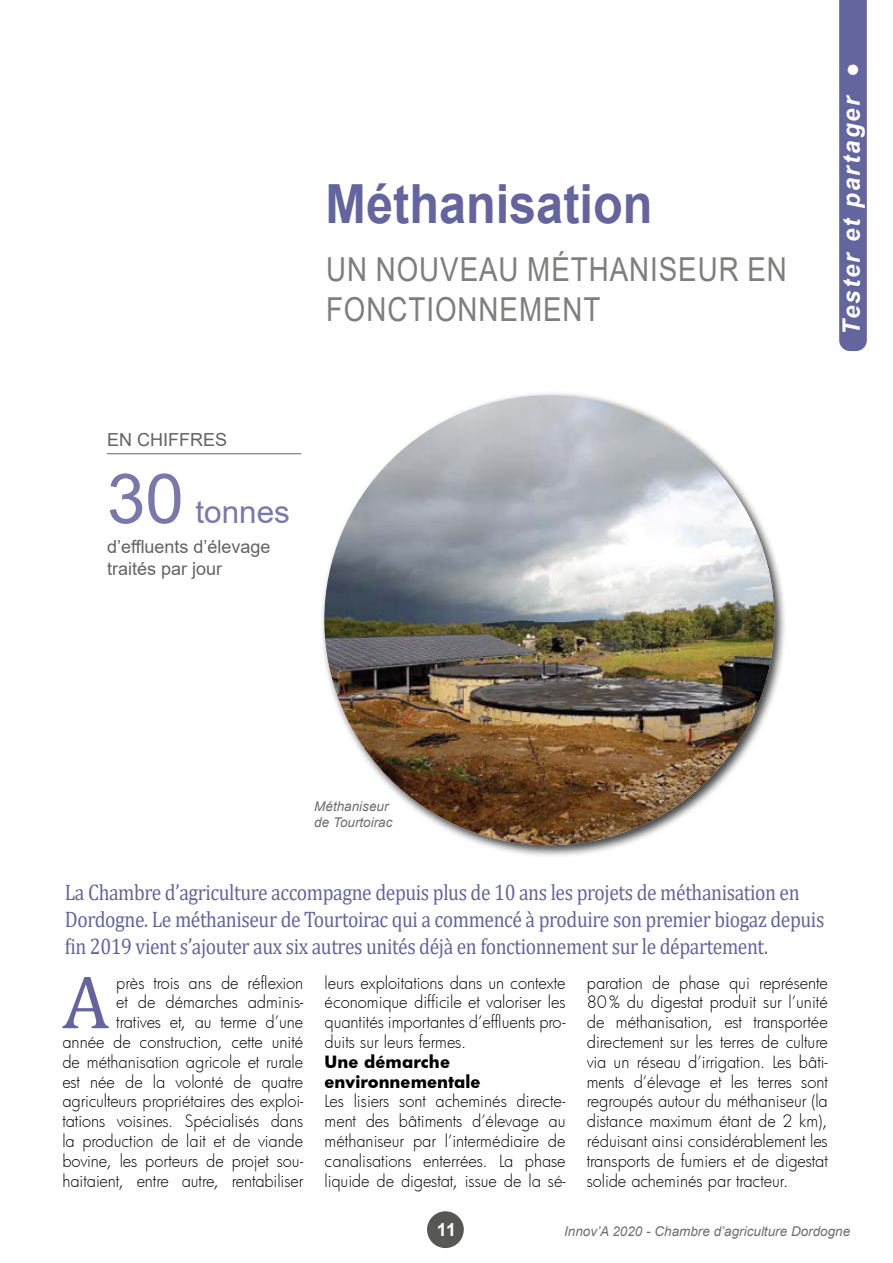
<style>
.page{position:relative;width:893px;height:1263px;background:#fff}
.page>*{position:absolute;margin:0;border:0;box-sizing:border-box;transform-origin:0 0}
.t1{font:75.9px "Cambria Math";color:#64649f}
.t2{font:700 54px "Arial";color:#64649f;scale:.9 1}
.t3{font:33px/39.6px "Arial";letter-spacing:.035em;color:#7e7e7d;scale:.84 1}
.t4{font:31.5px "Arial";color:#7978ad}
.t5{font:italic 700 24px "Arial";letter-spacing:.09em;color:#fff}
.t6{font:22.5px/27px "Cambria Math";letter-spacing:-.02em;color:#64649f;scale:.87 1}
.t7{font:18px/21.6px "Arial";color:#646363}
.t8{font:700 18px "Arial";color:#fff}
.t9{font:300 16.5px/19.8px "Futura";letter-spacing:-.005em;color:#000;text-align:justify}
.t10{font:700 16.5px/19.8px "Futura";color:#000}
.t11{font:italic 13.5px "Arial";color:#706f6f}
.s1{font-size:69px}
</style>
<div class="page">
<div style="left:427px;top:1211px;width:37px;height:37px;background:#575756;border-radius:50%"></div>
<svg style="left:839px;top:0;width:28px;height:351px;background:#6666a0"></svg>
<div style="left:320px;top:391px;width:467px;height:467px;background:#000;opacity:.75"></div>
<img style="left:324px;top:395px;width:450px;height:450px;border-radius:225px">
<hr style="left:107px;top:453px;width:194px;height:1px;background:#646363">
<p class="t2" style="left:326px;top:166px;width:365px">Méthanisation</p>
<p class="t3" style="left:326px;top:250px;width:550px">UN NOUVEAU MÉTHANISEUR EN<br>FONCTIONNEMENT</p>
<p class="t7" style="left:107px;top:429px;width:122px">EN CHIFFRES</p>
<p class="t4" style="left:107px;top:490px;width:184px"><span class="s1">30</span> tonnes</p>
<p class="t7" style="left:107px;top:536px;width:165px">d’effluents d’élevage traités par jour</p>
<h3 class="t5" style="left:835px;top:335px;width:274px;rotate:-90deg">Tester et partager ●</h3>
<p class="t11" style="left:314px;top:798px;width:76px">Méthaniseur</p>
<p class="t11" style="left:314px;top:814px;width:80px">de Tourtoirac</p>
<p class="t6" style="left:65px;top:878px;width:875px">La Chambre d’agriculture accompagne depuis plus de 10 ans les projets de méthanisation en<br>Dordogne. Le méthaniseur de Tourtoirac qui a commencé à produire son premier biogaz depuis fin 2019 vient s’ajouter aux six autres unités déjà en fonctionnement sur le département.</p>
<p class="t1" style="left:62px;top:957px;width:49px">A</p>
<p class="t9" style="left:62px;top:972px;width:242px;text-align:right">près trois ans de réflexion<br>et de démarches adminis-<br>tratives et, au terme d’une<br>année de construction, cette unité de méthanisation agricole et rurale est née de la volonté de quatre agriculteurs propriétaires des exploi&shy;tations voisines. Spécialisés dans la production de lait et de viande bovine, les porteurs de projet sou&shy;haitaient, entre autre, rentabiliser</p>
<p class="t9" style="left:325px;top:972px;width:242px">leurs exploitations dans un contexte économique difficile et valoriser les quantités importantes d’effluents pro&shy;duits sur leurs fermes.</p>
<p class="t9" style="left:587px;top:972px;width:242px">paration de phase qui représente 80% du digestat produit sur l’unité de méthanisation, est transportée directement sur les terres de culture via un réseau d’irrigation. Les bâti&shy;ments d’élevage et les terres sont regroupés autour du méthaniseur (la distance maximum étant de 2 km), réduisant ainsi considérablement les transports de fumiers et de digestat solide acheminés par tracteur.</p>
<p class="t10" style="left:325px;top:1051px;width:157px">Une démarche environnementale</p>
<p class="t9" style="left:325px;top:1091px;width:242px">Les lisiers sont acheminés directe&shy;ment des bâtiments d’élevage au méthaniseur par l’intermédiaire de canalisations enterrées. La phase liquide de digestat, issue de la sé-</p>
<p class="t8" style="left:437px;top:1217px;width:21px">11</p>
<p class="t11" style="left:564px;top:1222px;width:288px">Innov’A 2020 - Chambre d’agriculture Dordogne</p>
</div>
